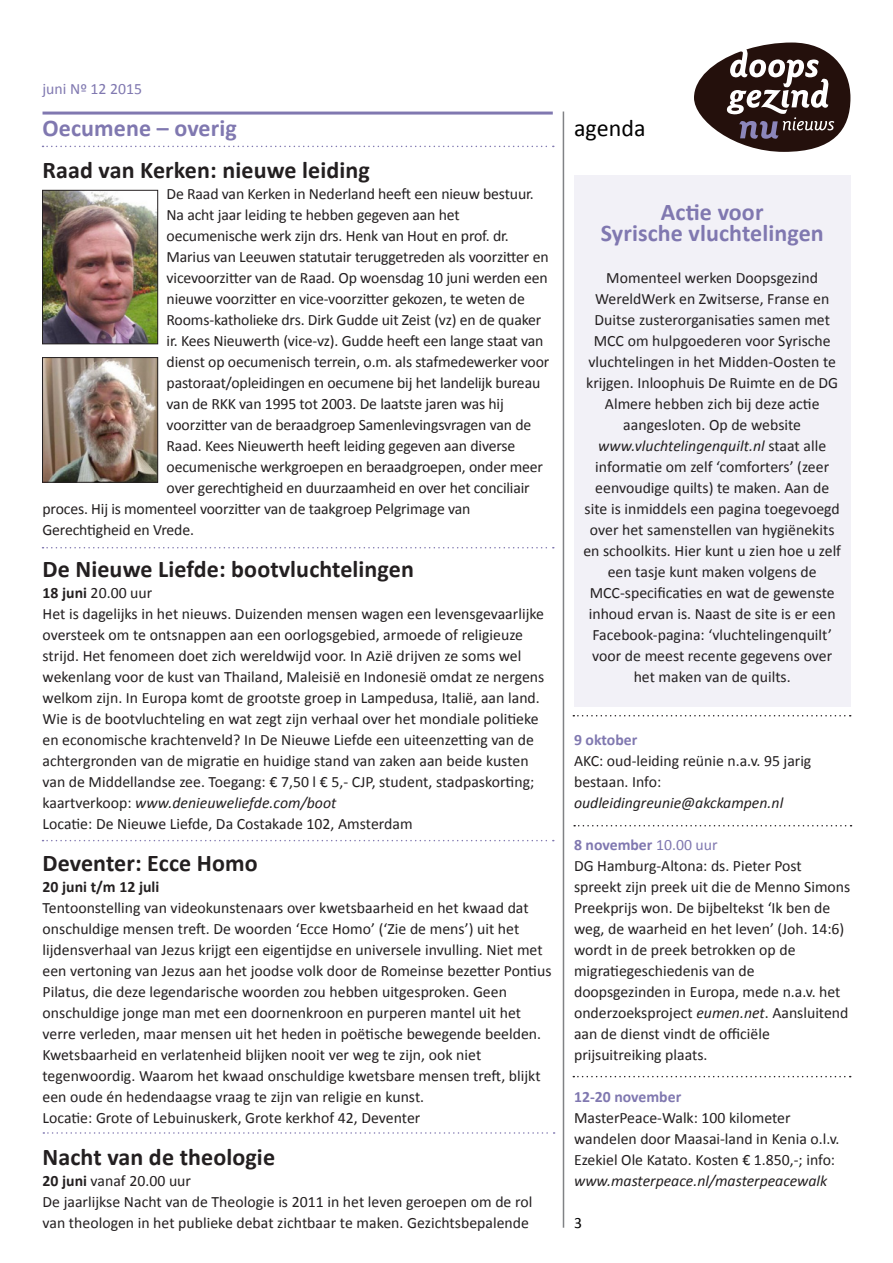
<style>
.page{position:relative;width:893px;height:1263px;background:#fff}
.page>*{position:absolute;margin:0;border:0;box-sizing:border-box;transform-origin:0 0}
.kopje_vet{font:700 24px "Calibri";letter-spacing:.005em;color:#231f20}
.kopje_vet-2{font:700 24px "Calibri";letter-spacing:.005em;color:#8078b0}
.kopje{font:24px "Calibri";color:#000}
.plat{font:15.75px/21px "Calibri";color:#231f20}
.plat-2{font:700 15.75px "Calibri";color:#8078b0}
.plat-3{font:italic 15.75px "Calibri";color:#231f20}
.plat-4{font:700 15.75px "Calibri";color:#231f20}
.plat-5{font:15.75px "Calibri";color:#8078b0}
.plat-6{font:15.75px "Calibri";color:#000}
.s1{font-weight:700}
.s2{font-style:italic}
.s3{font-weight:400}
</style>
<div class="page">
<hr style="left:43px;top:112px;width:510px;height:3px;background:#8078b0">
<hr style="left:563px;top:112px;width:1px;height:1116px;background:#808285">
<svg style="left:694px;top:43px;width:156px;height:109px"></svg>
<svg style="left:573px;top:715px;width:278px;height:1px"></svg>
<svg style="left:574px;top:825px;width:277px;height:1px"></svg>
<svg style="left:573px;top:1076px;width:278px;height:1px"></svg>
<svg style="left:43px;top:146px;width:511px;height:1px"></svg>
<div style="left:574px;top:175px;width:276px;height:532px;background:#f2f1f7"></div>
<img style="left:44px;top:192px;width:112px;height:150px">
<div style="left:42px;top:190px;width:116px;height:154px;border:1px solid #231f20"></div>
<img style="left:44px;top:359px;width:112px;height:122px">
<div style="left:42px;top:357px;width:116px;height:126px;border:1px solid #231f20"></div>
<svg style="left:43px;top:840px;width:511px;height:1px"></svg>
<svg style="left:43px;top:547px;width:511px;height:1px"></svg>
<svg style="left:43px;top:1132px;width:512px;height:2px"></svg>
<p class="plat-5" style="left:43px;top:78px;width:101px">juni Nº 12 2015</p>
<p class="kopje_vet-2" style="left:43px;top:112px;width:196px">Oecumene – overig</p>
<p class="kopje" style="left:574px;top:112px;width:73px">agenda</p>
<p class="kopje_vet" style="left:43px;top:154px;width:329px">Raad van Kerken: nieuwe leiding</p>
<p class="plat" style="left:167px;top:183px;width:369px">De Raad van Kerken in Nederland heeft een nieuw bestuur.</p>
<p class="plat" style="left:167px;top:204px;width:295px">Na acht jaar leiding te hebben gegeven aan het</p>
<p class="plat" style="left:167px;top:225px;width:344px">oecumenische werk zijn drs. Henk van Hout en prof. dr.</p>
<p class="plat" style="left:167px;top:246px;width:384px">Marius van Leeuwen statutair teruggetreden als voorzitter en</p>
<p class="plat" style="left:167px;top:267px;width:383px">vicevoorzitter van de Raad. Op woensdag 10 juni werden een</p>
<p class="plat" style="left:167px;top:288px;width:360px">nieuwe voorzitter en vice-voorzitter gekozen, te weten de</p>
<p class="plat" style="left:167px;top:309px;width:376px">Rooms-katholieke drs. Dirk Gudde uit Zeist (vz) en de quaker</p>
<p class="plat" style="left:167px;top:330px;width:378px">ir. Kees Nieuwerth (vice-vz). Gudde heeft een lange staat van</p>
<p class="plat" style="left:167px;top:351px;width:384px">dienst op oecumenisch terrein, o.m. als stafmedewerker voor</p>
<p class="plat" style="left:167px;top:372px;width:375px">pastoraat/opleidingen en oecumene bij het landelijk bureau</p>
<p class="plat" style="left:167px;top:393px;width:339px">van de RKK van 1995 tot 2003. De laatste jaren was hij</p>
<p class="plat" style="left:167px;top:414px;width:366px">voorzitter van de beraadgroep Samenlevingsvragen van de</p>
<p class="plat" style="left:167px;top:435px;width:350px">Raad. Kees Nieuwerth heeft leiding gegeven aan diverse</p>
<p class="plat" style="left:167px;top:456px;width:378px">oecumenische werkgroepen en beraadgroepen, onder meer</p>
<p class="plat" style="left:167px;top:477px;width:365px">over gerechtigheid en duurzaamheid en over het conciliair</p>
<p class="plat" style="left:43px;top:498px;width:429px">proces. Hij is momenteel voorzitter van de taakgroep Pelgrimage van</p>
<p class="plat" style="left:43px;top:519px;width:153px">Gerechtigheid en Vrede.</p>
<p class="kopje_vet" style="left:43px;top:553px;width:373px">De Nieuwe Liefde: bootvluchtelingen</p>
<p class="plat" style="left:43px;top:582px;width:111px"><span class="s1">18 juni</span> 20.00 uur</p>
<p class="plat" style="left:43px;top:603px;width:503px">Het is dagelijks in het nieuws. Duizenden mensen wagen een levensgevaarlijke oversteek om te ontsnappen aan een oorlogsgebied, armoede of religieuze strijd. Het fenomeen doet zich wereldwijd voor. In Azië drijven ze soms wel wekenlang voor de kust van Thailand, Maleisië en Indonesië omdat ze nergens welkom zijn. In Europa komt de grootste groep in Lampedusa, Italië, aan land.</p>
<p class="plat" style="left:43px;top:708px;width:498px">Wie is de bootvluchteling en wat zegt zijn verhaal over het mondiale politieke en economische krachtenveld? In De Nieuwe Liefde een uiteenzetting van de achtergronden van de migratie en huidige stand van zaken aan beide kusten van de Middellandse zee. Toegang: € 7,50 l € 5,- CJP, student, stadpaskorting; kaartverkoop: <span class="s2">www.denieuweliefde.com/boot</span></p>
<p class="plat" style="left:43px;top:813px;width:372px">Locatie: De Nieuwe Liefde, Da Costakade 102, Amsterdam</p>
<p class="kopje_vet" style="left:43px;top:847px;width:217px">Deventer: Ecce Homo</p>
<p class="plat-4" style="left:43px;top:876px;width:118px">20 juni t/m 12 juli</p>
<p class="plat" style="left:43px;top:897px;width:511px">Tentoonstelling van videokunstenaars over kwetsbaarheid en het kwaad dat onschuldige mensen treft. De woorden ‘Ecce Homo’ (‘Zie de mens’) uit het lijdensverhaal van Jezus krijgt een eigentijdse en universele invulling. Niet met een vertoning van Jezus aan het joodse volk door de Romeinse bezetter Pontius Pilatus, die deze legendarische woorden zou hebben uitgesproken. Geen onschuldige jonge man met een doornenkroon en purperen mantel uit het verre verleden, maar mensen uit het heden in poëtische bewegende beelden.<br>Kwetsbaarheid en verlatenheid blijken nooit ver weg te zijn, ook niet tegenwoordig. Waarom het kwaad onschuldige kwetsbare mensen treft, blijkt een oude én hedendaagse vraag te zijn van religie en kunst.</p>
<p class="plat" style="left:43px;top:1107px;width:379px">Locatie: Grote of Lebuinuskerk, Grote kerkhof 42, Deventer</p>
<p class="kopje_vet" style="left:43px;top:1141px;width:234px">Nacht van de theologie</p>
<p class="plat" style="left:43px;top:1170px;width:150px"><span class="s1">20 juni</span> vanaf 20.00 uur</p>
<p class="plat" style="left:43px;top:1191px;width:491px">De jaarlijkse Nacht van de Theologie is 2011 in het leven geroepen om de rol van theologen in het publieke debat zichtbaar te maken. Gezichtsbepalende</p>
<p class="kopje_vet-2" style="left:661px;top:196px;width:104px">Actie voor</p>
<p class="kopje_vet-2" style="left:601px;top:217px;width:224px">Syrische vluchtelingen</p>
<p class="plat" style="left:586px;top:267px;width:254px;text-align:center">Momenteel werken Doopsgezind WereldWerk en Zwitserse, Franse en Duitse zusterorganisaties samen met MCC om hulpgoederen voor Syrische vluchtelingen in het Midden-Oosten te krijgen. Inloophuis De Ruimte en de DG Almere hebben zich bij deze actie aangesloten. Op de website</p>
<p class="plat" style="left:583px;top:435px;width:259px;text-align:center"><span class="s2">www.vluchtelingenquilt.nl</span> staat alle informatie om zelf ‘comforters’ (zeer eenvoudige quilts) te maken. Aan de site is inmiddels een pagina toegevoegd over het samenstellen van hygiënekits en schoolkits. Hier kunt u zien hoe u zelf een tasje kunt maken volgens de MCC-specificaties en wat de gewenste inhoud ervan is. Naast de site is er een Facebook-pagina: ‘vluchtelingenquilt’ voor de meest recente gegevens over het maken van de quilts.</p>
<p class="plat-2" style="left:574px;top:729px;width:65px">9 oktober</p>
<p class="plat" style="left:574px;top:750px;width:239px">AKC: oud-leiding reünie n.a.v. 95 jarig bestaan. Info:</p>
<p class="plat-3" style="left:574px;top:792px;width:211px">oudleidingreunie@akckampen.nl</p>
<p class="plat-2" style="left:574px;top:834px;width:145px">8 november <span class="s3">10.00 uur</span></p>
<p class="plat" style="left:574px;top:855px;width:278px">DG Hamburg-Altona: ds. Pieter Post spreekt zijn preek uit die de Menno Simons Preekprijs won. De bijbeltekst ‘Ik ben de weg, de waarheid en het leven’ (Joh. 14:6) wordt in de preek betrokken op de migratiegeschiedenis van de doopsgezinden in Europa, mede n.a.v. het onderzoeksproject <span class="s2">eumen.net</span>. Aansluitend aan de dienst vindt de officiële prijsuitreiking plaats.</p>
<p class="plat-2" style="left:574px;top:1086px;width:109px">12-20 november</p>
<p class="plat" style="left:574px;top:1107px;width:267px">MasterPeace-Walk: 100 kilometer wandelen door Maasai-land in Kenia o.l.v.<br>Ezekiel Ole Katato. Kosten € 1.850,-; info: <span class="s2">www.masterpeace.nl/masterpeacewalk</span></p>
<p class="plat-6" style="left:574px;top:1212px;width:9px">3</p>
</div>
